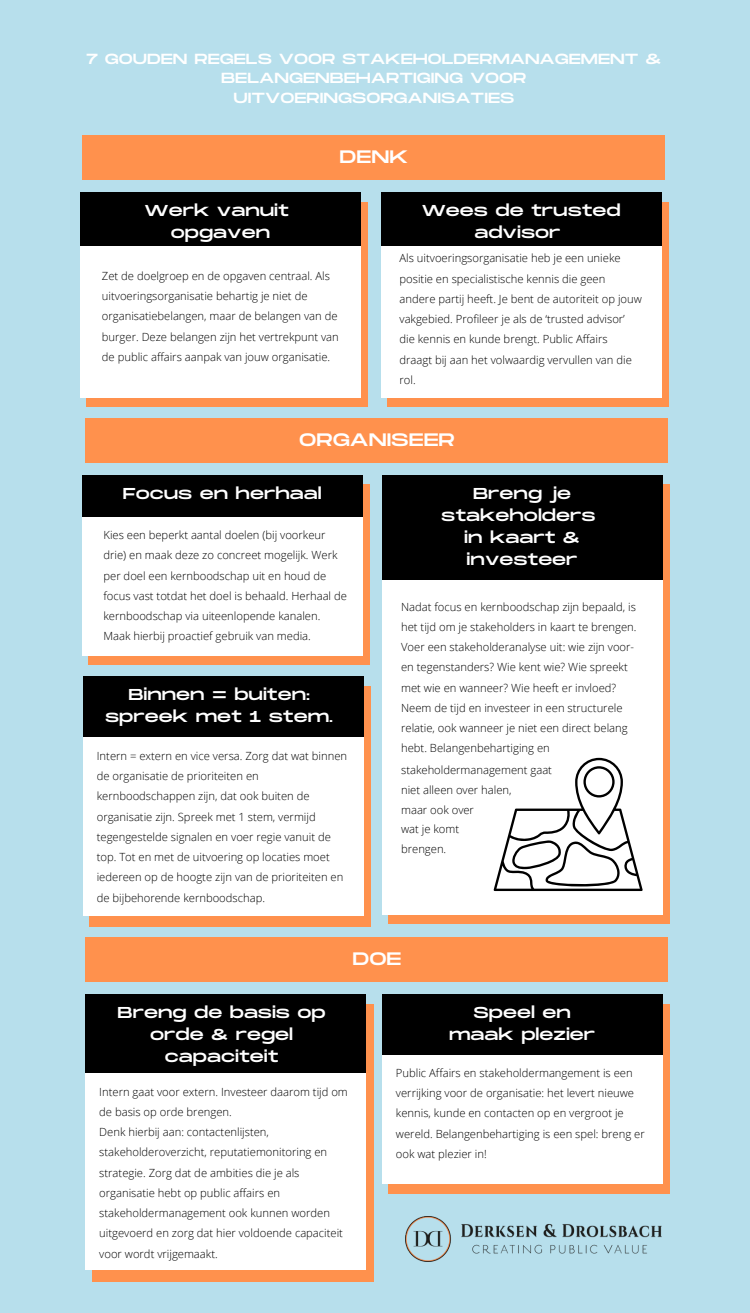
<style>
.page{position:relative;width:750px;height:1313px;background:#fff}
.page>*{position:absolute;margin:0;border:0;box-sizing:border-box;transform-origin:0 0}
.t1{font:18px "Monument Extended";color:#fff}
.t2{font:15.75px/21.9px "Monument Extended";color:#fff;text-align:center}
.t3{font:14.62px/19.8px "Monument Extended";color:#fff;text-align:center}
.t4{font:300 11.25px/20.2px "Open Sans";color:#000}
</style>
<div class="page">
<div style="left:0;top:0;width:750px;height:1312px;background:#b7dfec"></div>
<div style="left:86px;top:202px;width:282px;height:205px;background:#ff914d"></div>
<div style="left:80px;top:233px;width:281px;height:165px;background:#fff"></div>
<div style="left:80px;top:192px;width:281px;height:54px;background:#000"></div>
<div style="left:82px;top:135px;width:582px;height:45px;background:#ff914d"></div>
<div style="left:387px;top:202px;width:282px;height:205px;background:#ff914d"></div>
<div style="left:381px;top:233px;width:280px;height:165px;background:#fff"></div>
<div style="left:381px;top:192px;width:280px;height:54px;background:#000"></div>
<div style="left:89px;top:484px;width:281px;height:180px;background:#ff914d"></div>
<div style="left:82px;top:516px;width:280px;height:139px;background:#fff"></div>
<div style="left:82px;top:475px;width:280px;height:41px;background:#000"></div>
<div style="left:388px;top:484px;width:281px;height:440px;background:#ff914d"></div>
<div style="left:382px;top:519px;width:280px;height:395px;background:#fff"></div>
<div style="left:382px;top:475px;width:280px;height:104px;background:#000"></div>
<div style="left:89px;top:686px;width:282px;height:240px;background:#ff914d"></div>
<div style="left:83px;top:729px;width:280px;height:186px;background:#fff"></div>
<div style="left:83px;top:676px;width:280px;height:60px;background:#000"></div>
<div style="left:92px;top:1004px;width:281px;height:277px;background:#ff914d"></div>
<div style="left:85px;top:1035px;width:281px;height:234px;background:#fff"></div>
<div style="left:85px;top:994px;width:281px;height:78px;background:#000"></div>
<div style="left:389px;top:1004px;width:281px;height:190px;background:#ff914d"></div>
<div style="left:382px;top:1035px;width:280px;height:149px;background:#fff"></div>
<div style="left:382px;top:994px;width:280px;height:60px;background:#000"></div>
<div style="left:85px;top:418px;width:582px;height:45px;background:#ff914d"></div>
<div style="left:85px;top:937px;width:582px;height:44px;background:#ff914d"></div>
<img style="left:406px;top:1216px;width:256px;height:45px">
<svg style="left:494px;top:758px;width:149px;height:133px"></svg>
<p class="t3" style="left:87px;top:49px;width:576px">7 GOUDEN REGELS VOOR STAKEHOLDERMANAGEMENT &amp;<br>BELANGENBEHARTIGING VOOR<br>UITVOERINGSORGANISATIES</p>
<h2 class="t2" style="left:145px;top:200px;width:146px">Werk vanuit opgaven</h2>
<h1 class="t1" style="left:340px;top:146px;width:70px">DENK</h1>
<h2 class="t2" style="left:422px;top:200px;width:200px">Wees de trusted advisor</h2>
<p class="t4" style="left:102px;top:265px;width:238px">Zet de doelgroep en de opgaven centraal. Als uitvoeringsorganisatie behartig je niet de organisatiebelangen, maar de belangen van de burger. Deze belangen zijn het vertrekpunt van de public affairs aanpak van jouw organisatie.</p>
<p class="t4" style="left:400px;top:248px;width:244px">Als uitvoeringsorganisatie heb je een unieke positie en specialistische kennis die geen andere partij heeft. Je bent de autoriteit op jouw vakgebied. Profileer je als de ‘trusted advisor’ die kennis en kunde brengt. Public Affairs draagt bij aan het volwaardig vervullen van die rol.</p>
<h1 class="t1" style="left:299px;top:429px;width:157px">ORGANISEER</h1>
<h2 class="t2" style="left:123px;top:483px;width:201px">Focus en herhaal</h2>
<p class="t4" style="left:103px;top:524px;width:245px">Kies een beperkt aantal doelen (bij voorkeur drie) en maak deze zo concreet mogelijk. Werk per doel een kernboodschap uit en houd de focus vast totdat het doel is behaald. Herhaal de kernboodschap via uiteenlopende kanalen.<br>Maak hierbij proactief gebruik van media.</p>
<h2 class="t2" style="left:105px;top:684px;width:230px">Binnen = buiten: spreek met 1 stem.</h2>
<p class="t4" style="left:97px;top:745px;width:252px">Intern = extern en vice versa. Zorg dat wat binnen de organisatie de prioriteiten en kernboodschappen zijn, dat ook buiten de organisatie zijn. Spreek met 1 stem, vermijd tegengestelde signalen en voer regie vanuit de top. Tot en met de uitvoering op locaties moet iedereen op de hoogte zijn van de prioriteiten en de bijbehorende kernboodschap.</p>
<h2 class="t2" style="left:441px;top:483px;width:156px">Breng je stakeholders in kaart &amp; investeer</h2>
<p class="t4" style="left:401px;top:596px;width:237px">Nadat focus en kernboodschap zijn bepaald, is het tijd om je stakeholders in kaart te brengen.<br>Voer een stakeholderanalyse uit: wie zijn voor&shy;en tegenstanders? Wie kent wie? Wie spreekt met wie en wanneer? Wie heeft er invloed?<br>Neem de tijd en investeer in een structurele relatie, ook wanneer je niet een direct belang hebt. Belangenbehartiging en</p>
<p class="t4" style="left:401px;top:760px;width:152px;line-height:19.8px">stakeholdermanagement gaat niet alleen over halen,<br>maar ook over<br>wat je komt<br>brengen.</p>
<h1 class="t1" style="left:353px;top:948px;width:50px">DOE</h1>
<h2 class="t2" style="left:118px;top:1002px;width:210px">Breng de basis op orde &amp; regel capaciteit</h2>
<p class="t4" style="left:99px;top:1081px;width:250px">Intern gaat voor extern. Investeer daarom tijd om de basis op orde brengen.<br>Denk hierbij aan: contactenlijsten, stakeholderoverzicht, reputatiemonitoring en strategie. Zorg dat de ambities die je als organisatie hebt op public affairs en stakeholdermanagement ook kunnen worden uitgevoerd en zorg dat hier voldoende capaciteit voor wordt vrijgemaakt.</p>
<h2 class="t2" style="left:449px;top:1002px;width:148px">Speel en maak plezier</h2>
<p class="t4" style="left:396px;top:1062px;width:250px">Public Affairs en stakeholdermangement is een verrijking voor de organisatie: het levert nieuwe kennis, kunde en contacten op en vergroot je wereld. Belangenbehartiging is een spel: breng er ook wat plezier in!</p>
</div>
